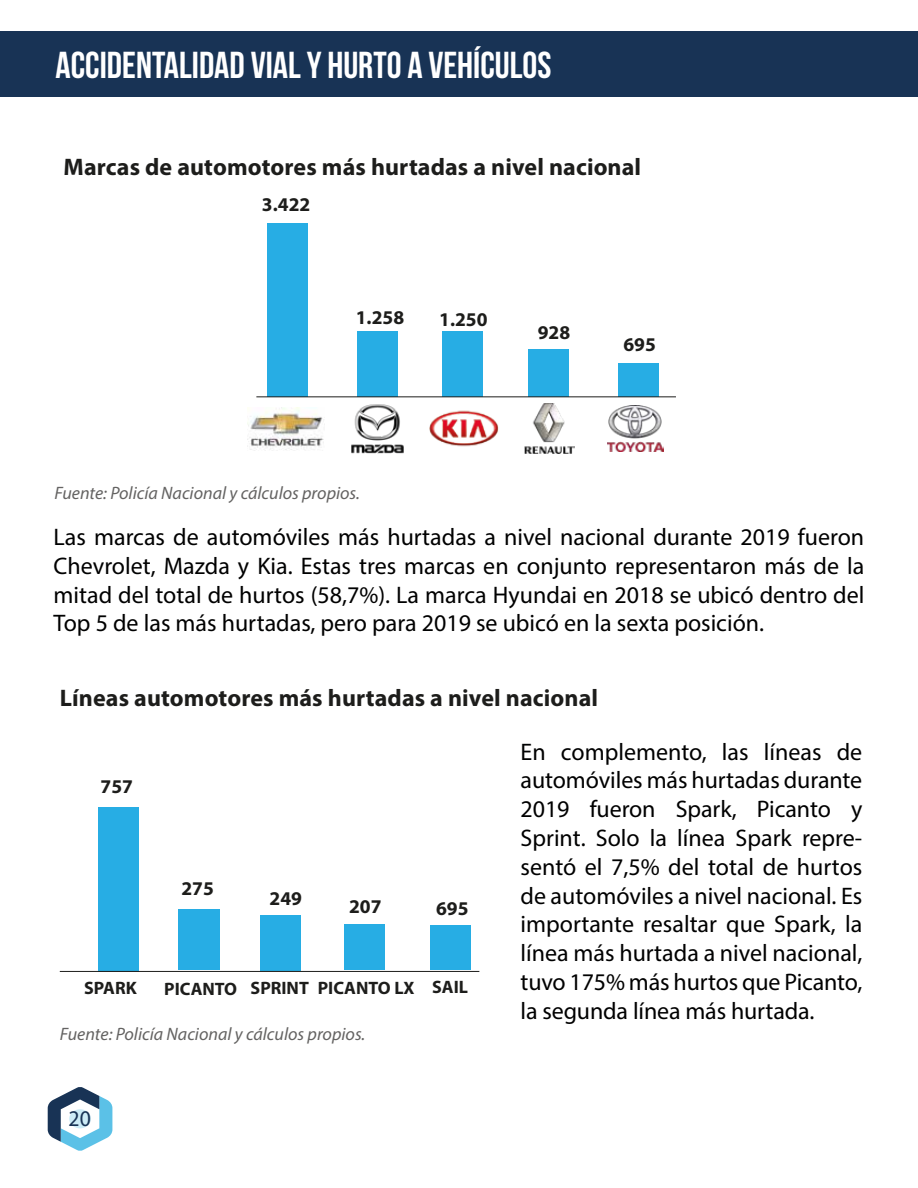
<style>
.page{position:relative;width:918px;height:1188px;background:#fff}
.page>*{position:absolute;margin:0;border:0;box-sizing:border-box;transform-origin:0 0}
.t1{font:700 37.5px "Bebas Neue";color:#fff}
.t2{font:24px/28.8px "Myriad Pro";letter-spacing:-.005em;color:#000101;text-align:justify}
.t3{font:700 24px "Myriad Pro";letter-spacing:.005em;color:#1d1d1b}
.t4{font:22.5px "Myriad Pro";color:#183355;scale:.96 1}
.t5{font:700 19.5px "Myriad Pro";color:#1d1d1b}
.t6{font:italic 18px "Myriad Pro";color:#646362}
.t7{font:700 18px "Myriad Pro";color:#1d1d1b}
</style>
<div class="page">
<div style="left:0;top:31px;width:918px;height:66px;background:#183355"></div>
<svg style="left:48px;top:1087px;width:64px;height:64px"></svg>
<svg style="left:68px;top:1108px;width:27px;height:22px"></svg>
<img style="left:248px;top:408px;width:76px;height:42px">
<img style="left:351px;top:404px;width:53px;height:50px">
<img style="left:429px;top:410px;width:70px;height:37px">
<img style="left:524px;top:404px;width:50px;height:49px">
<img style="left:607px;top:406px;width:56px;height:46px">
<div style="left:267px;top:223px;width:41px;height:174px;background:#27ade4"></div>
<div style="left:357px;top:332px;width:41px;height:65px;background:#27ade4"></div>
<div style="left:443px;top:332px;width:40px;height:65px;background:#27ade4"></div>
<div style="left:528px;top:349px;width:41px;height:48px;background:#27ade4"></div>
<div style="left:618px;top:364px;width:40px;height:33px;background:#27ade4"></div>
<div style="left:98px;top:807px;width:41px;height:164px;background:#27ade4"></div>
<div style="left:178px;top:910px;width:42px;height:60px;background:#27ade4"></div>
<div style="left:260px;top:915px;width:41px;height:56px;background:#27ade4"></div>
<div style="left:344px;top:925px;width:41px;height:45px;background:#27ade4"></div>
<div style="left:430px;top:925px;width:40px;height:45px;background:#27ade4"></div>
<h1 class="t1" style="left:56px;top:45px;width:497px">ACCIDENTALIDAD VIAL Y HURTO A VEHÍCULOS</h1>
<p class="t3" style="left:64px;top:151px;width:579px">Marcas de automotores más hurtadas a nivel nacional</p>
<p class="t5" style="left:262px;top:192px;width:50px">3.422</p>
<p class="t5" style="left:356px;top:304px;width:50px">1.258</p>
<p class="t5" style="left:439px;top:306px;width:50px">1.250</p>
<p class="t5" style="left:538px;top:319px;width:34px">928</p>
<p class="t5" style="left:624px;top:331px;width:34px">695</p>
<p class="t6" style="left:54px;top:482px;width:307px">Fuente: Policía Nacional y cálculos propios.</p>
<p class="t2" style="left:54px;top:522px;width:812px">Las marcas de automóviles más hurtadas a nivel nacional durante 2019 fueron Chevrolet, Mazda y Kia. Estas tres marcas en conjunto representaron más de la mitad del total de hurtos (58,7%). La marca Hyundai en 2018 se ubicó dentro del Top 5 de las más hurtadas, pero para 2019 se ubicó en la sexta posición.</p>
<p class="t3" style="left:60px;top:682px;width:540px">Líneas automotores más hurtadas a nivel nacional</p>
<p class="t5" style="left:101px;top:774px;width:34px">757</p>
<p class="t5" style="left:181px;top:876px;width:34px">275</p>
<p class="t5" style="left:270px;top:886px;width:34px">249</p>
<p class="t5" style="left:349px;top:894px;width:34px">207</p>
<p class="t5" style="left:436px;top:896px;width:34px">695</p>
<p class="t7" style="left:84px;top:976px;width:54px">SPARK</p>
<p class="t7" style="left:164px;top:976px;width:305px">PICANTO SPRINT PICANTO LX SAIL</p>
<p class="t6" style="left:60px;top:1023px;width:307px">Fuente: Policía Nacional y cálculos propios.</p>
<p class="t4" style="left:69px;top:1104px;width:25px">20</p>
<p class="t2" style="left:521px;top:737px;width:343px">En complemento, las líneas de automóviles más hurtadas durante 2019 fueron Spark, Picanto y Sprint. Solo la línea Spark repre&shy;sentó el 7,5% del total de hurtos de automóviles a nivel nacional. Es importante resaltar que Spark, la línea más hurtada a nivel nacional, tuvo 175% más hurtos que Picanto, la segunda línea más hurtada.</p>
</div>
